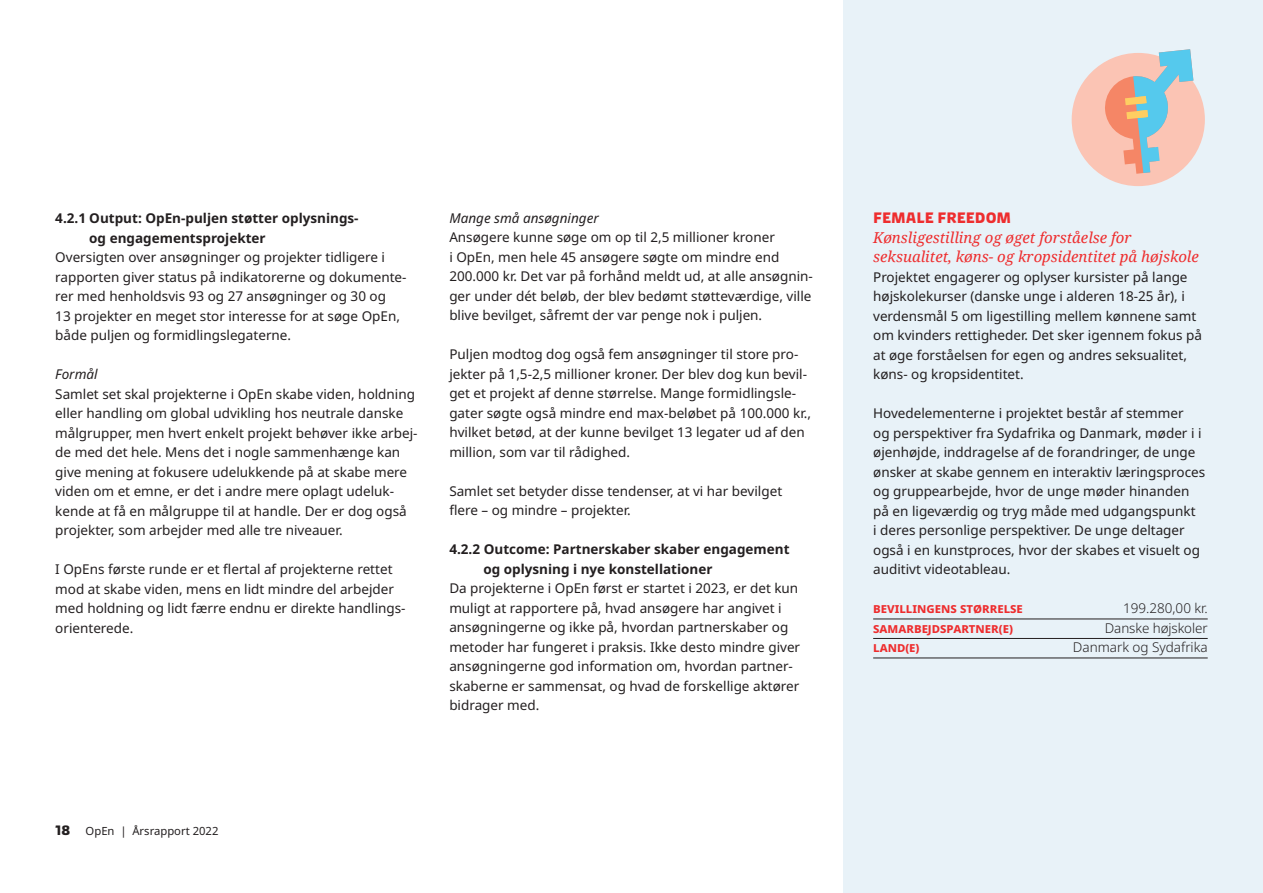
<style>
.page{position:relative;width:1263px;height:893px;background:#fff}
.page>*{position:absolute;margin:0;border:0;box-sizing:border-box;transform-origin:0 0}
.t1{font:italic 15px/19.5px "Noto Serif";color:#ee2d2e}
.t2{font:700 15px "Diplomacy Office";color:#ee2d2e}
.t3{font:13.5px/19.5px "Noto Sans";color:#231f20}
.t4{font:700 13.5px/19.5px "Noto Sans";color:#231f20}
.t5{font:700 13.5px "Noto Sans";color:#ee2d2e}
.t6{font:300 13.5px "Noto Sans";color:#231f20}
.t7{font:italic 13.5px "Noto Sans";color:#231f20}
.t8{font:11.25px "Noto Sans";color:#231f20}
.s1{font-family:"Diplomacy Office";font-weight:700;font-size:13.5px}
</style>
<div class="page">
<div style="left:843px;top:0;width:420px;height:893px;background:#e8f2f8"></div>
<hr style="left:873px;top:619px;width:335px;height:1px;background:#231f20">
<hr style="left:873px;top:638px;width:335px;height:1px;background:#231f20">
<hr style="left:873px;top:658px;width:335px;height:1px;background:#231f20">
<div style="left:1072px;top:53px;width:133px;height:133px;background:#fbc4b4;border-radius:50%"></div>
<svg style="left:1103px;top:49px;width:90px;height:125px"></svg>
<p class="t4" style="left:89px;top:209px;width:270px;text-indent:-34px">4.2.1 Output: OpEn-puljen støtter oplysnings&shy;og engagementsprojekter</p>
<p class="t3" style="left:55px;top:248px;width:353px">Oversigten over ansøgninger og projekter tidligere i rapporten giver status på indikatorerne og dokumente&shy;rer med henholdsvis 93 og 27 ansøgninger og 30 og<br>13 projekter en meget stor interesse for at søge OpEn, både puljen og formidlingslegaterne.</p>
<p class="t7" style="left:55px;top:364px;width:44px">Formål</p>
<p class="t3" style="left:55px;top:384px;width:364px">Samlet set skal projekterne i OpEn skabe viden, holdning eller handling om global udvikling hos neutrale danske målgrupper, men hvert enkelt projekt behøver ikke arbej&shy;de med det hele. Mens det i nogle sammenhænge kan give mening at fokusere udelukkende på at skabe mere viden om et emne, er det i andre mere oplagt udeluk&shy;kende at få en målgruppe til at handle. Der er dog også projekter, som arbejder med alle tre niveauer.</p>
<p class="t3" style="left:55px;top:560px;width:352px">I OpEns første runde er et flertal af projekterne rettet mod at skabe viden, mens en lidt mindre del arbejder med holdning og lidt færre endnu er direkte handlings&shy;orienterede.</p>
<p class="t7" style="left:449px;top:208px;width:151px">Mange små ansøgninger</p>
<p class="t3" style="left:449px;top:228px;width:365px">Ansøgere kunne søge om op til 2,5 millioner kroner<br>i OpEn, men hele 45 ansøgere søgte om mindre end 200.000 kr. Det var på forhånd meldt ud, at alle ansøgnin&shy;ger under dét beløb, der blev bedømt støtteværdige, ville blive bevilget, såfremt der var penge nok i puljen.</p>
<p class="t3" style="left:449px;top:345px;width:363px">Puljen modtog dog også fem ansøgninger til store pro&shy;jekter på 1,5-2,5 millioner kroner. Der blev dog kun bevil&shy;get et projekt af denne størrelse. Mange formidlingsle&shy;gater søgte også mindre end max-beløbet på 100.000 kr., hvilket betød, at der kunne bevilget 13 legater ud af den million, som var til rådighed.</p>
<p class="t3" style="left:449px;top:481px;width:334px">Samlet set betyder disse tendenser, at vi har bevilget flere – og mindre – projekter.</p>
<p class="t4" style="left:483px;top:540px;width:308px;text-indent:-34px">4.2.2 Outcome: Partnerskaber skaber engagement og oplysning i nye konstellationer</p>
<p class="t3" style="left:449px;top:579px;width:352px">Da projekterne i OpEn først er startet i 2023, er det kun muligt at rapportere på, hvad ansøgere har angivet i ansøgningerne og ikke på, hvordan partnerskaber og metoder har fungeret i praksis. Ikke desto mindre giver ansøgningerne god information om, hvordan partner&shy;skaberne er sammensat, og hvad de forskellige aktører bidrager med.</p>
<p class="t8" style="left:55px;top:825px;width:165px"><span class="s1">18</span> OpEn | Årsrapport 2022</p>
<p class="t2" style="left:873px;top:208px;width:139px">FEMALE FREEDOM</p>
<p class="t1" style="left:873px;top:227px;width:327px">Kønsligestilling og øget forståelse for seksualitet, køns- og kropsidentitet på højskole</p>
<p class="t3" style="left:873px;top:267px;width:330px">Projektet engagerer og oplyser kursister på lange højskolekurser (danske unge i alderen 18-25 år), i verdensmål 5 om ligestilling mellem kønnene samt om kvinders rettigheder. Det sker igennem fokus på at øge forståelsen for egen og andres seksualitet, køns- og kropsidentitet.</p>
<p class="t3" style="left:873px;top:404px;width:334px">Hovedelementerne i projektet består af stemmer<br>og perspektiver fra Sydafrika og Danmark, møder i i øjenhøjde, inddragelse af de forandringer, de unge ønsker at skabe gennem en interaktiv læringsproces og gruppearbejde, hvor de unge møder hinanden på en ligeværdig og tryg måde med udgangspunkt<br>i deres personlige perspektiver. De unge deltager også i en kunstproces, hvor der skabes et visuelt og auditivt videotableau.</p>
<p class="t5" style="left:873px;top:600px;width:151px">bevillingens størrelse</p>
<p class="t6" style="left:1123px;top:600px;width:86px">199.280,00 kr.</p>
<p class="t5" style="left:873px;top:620px;width:141px">samarbejdspartner(e)</p>
<p class="t6" style="left:1105px;top:620px;width:104px">Danske højskoler</p>
<p class="t5" style="left:873px;top:639px;width:48px">land(e)</p>
<p class="t6" style="left:1073px;top:639px;width:136px">Danmark og Sydafrika</p>
</div>
